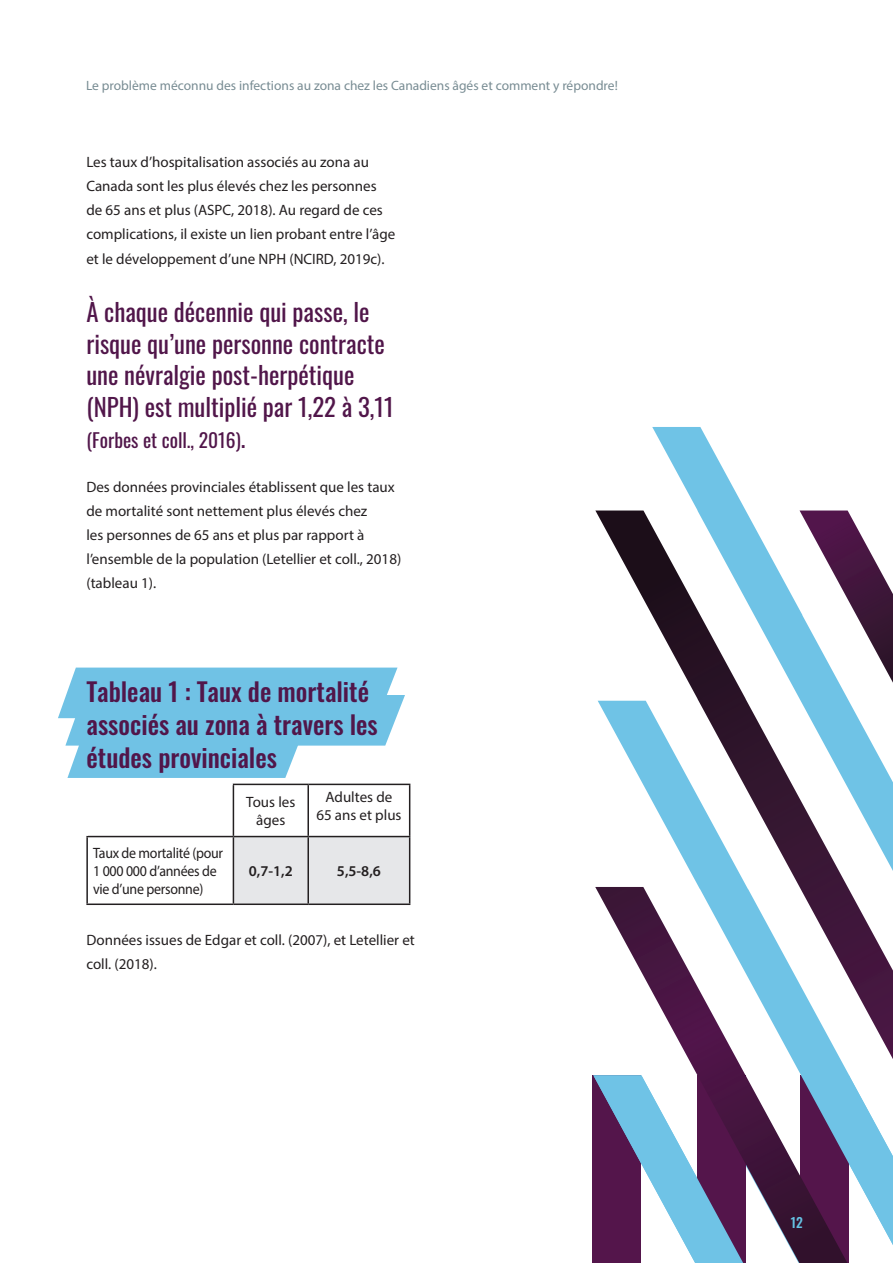
<style>
.page{position:relative;width:893px;height:1263px;background:#fff}
.page>*{position:absolute;margin:0;border:0;box-sizing:border-box;transform-origin:0 0}
.Header_1{font:500 25.5px/33px "Oswald";color:#51164a}
.Pop_out_text{font:24.75px/31.5px "Oswald";color:#51164a}
.Pop_out_text-2{font:19.5px "Oswald";color:#51164a}
.Body_Text{font:15px/24px "Myriad Pro";color:#231f20}
.Body_Text-2{font:15px/18px "Myriad Pro";letter-spacing:-.02em;color:#231f20;scale:.93 1}
.Body_Text-3{font:600 15px "Myriad Pro";color:#231f20}
.t1{font:13.5px "Myriad Pro";color:#788c93}
.t2{font:500 13.5px "Oswald";color:#65c2e3}
.s1{font-size:24.75px}
</style>
<div class="page">
<div style="left:592px;top:1075px;width:49px;height:188px;background:#54154b"></div>
<svg style="left:595px;top:1075px;width:252px;height:188px"></svg>
<svg style="left:598px;top:1059px;width:295px;height:186px"></svg>
<svg style="left:652px;top:427px;width:94px;height:83px;fill:#75c5e7"></svg>
<svg style="left:595px;top:510px;width:298px;height:549px"></svg>
<svg style="left:58px;top:668px;width:347px;height:110px;background:#85cbe8"></svg>
<div style="left:234px;top:837px;width:175px;height:66px;background:#e6e7e9"></div>
<hr style="left:233px;top:784px;width:75px;height:1px;background:#231f20">
<hr style="left:233px;top:785px;width:1px;height:51px;background:#231f20">
<hr style="left:308px;top:784px;width:102px;height:1px;background:#231f20">
<hr style="left:307px;top:785px;width:2px;height:51px;background:#231f20">
<hr style="left:409px;top:785px;width:1px;height:51px;background:#231f20">
<hr style="left:86px;top:836px;width:147px;height:1px;background:#231f20">
<hr style="left:86px;top:837px;width:2px;height:66px;background:#231f20">
<hr style="left:233px;top:836px;width:75px;height:1px;background:#231f20">
<hr style="left:233px;top:837px;width:1px;height:66px;background:#231f20">
<hr style="left:308px;top:836px;width:102px;height:1px;background:#231f20">
<hr style="left:307px;top:837px;width:2px;height:66px;background:#231f20">
<hr style="left:409px;top:837px;width:1px;height:66px;background:#231f20">
<hr style="left:86px;top:903px;width:147px;height:2px;background:#231f20">
<hr style="left:233px;top:903px;width:75px;height:2px;background:#231f20">
<hr style="left:308px;top:903px;width:102px;height:2px;background:#231f20">
<p class="t1" style="left:86px;top:77px;width:533px">Le problème méconnu des infections au zona chez les Canadiens âgés et comment y répondre!</p>
<p class="Body_Text" style="left:86px;top:150px;width:310px">Les taux d’hospitalisation associés au zona au Canada sont les plus élevés chez les personnes de 65 ans et plus (ASPC, 2018). Au regard de ces complications, il existe un lien probant entre l’âge et le développement d’une NPH (NCIRD, 2019c).</p>
<p class="Pop_out_text" style="left:86px;top:294px;width:309px">À chaque décennie qui passe, le risque qu’une personne contracte une névralgie post-herpétique (NPH) est multiplié par 1,22 à 3,11</p>
<p class="Pop_out_text-2" style="left:86px;top:423px;width:161px">(Forbes et coll., 2016)<span class="s1">.</span></p>
<p class="Body_Text" style="left:86px;top:475px;width:316px">Des données provinciales établissent que les taux de mortalité sont nettement plus élevés chez<br>les personnes de 65 ans et plus par rapport à l’ensemble de la population (Letellier et coll., 2018) (tableau 1).</p>
<p class="Header_1" style="left:87px;top:676px;width:293px">Tableau 1 : Taux de mortalité associés au zona à travers les études provinciales</p>
<p class="Body_Text" style="left:246px;top:793px;width:51px;line-height:18px;text-align:center">Tous les âges</p>
<p class="Body_Text" style="left:316px;top:787px;width:87px;line-height:18px;text-align:center">Adultes de<br>65 ans et plus</p>
<p class="Body_Text-2" style="left:93px;top:844px;width:141px">Taux de mortalité (pour<br>1 000 000 d’années de vie d’une personne)</p>
<p class="Body_Text-3" style="left:249px;top:861px;width:45px">0,7-1,2</p>
<p class="Body_Text-3" style="left:337px;top:861px;width:45px">5,5-8,6</p>
<p class="Body_Text" style="left:86px;top:927px;width:330px">Données issues de Edgar et coll. (2007), et Letellier et coll. (2018).</p>
<p class="t2" style="left:791px;top:1215px;width:13px">12</p>
</div>
